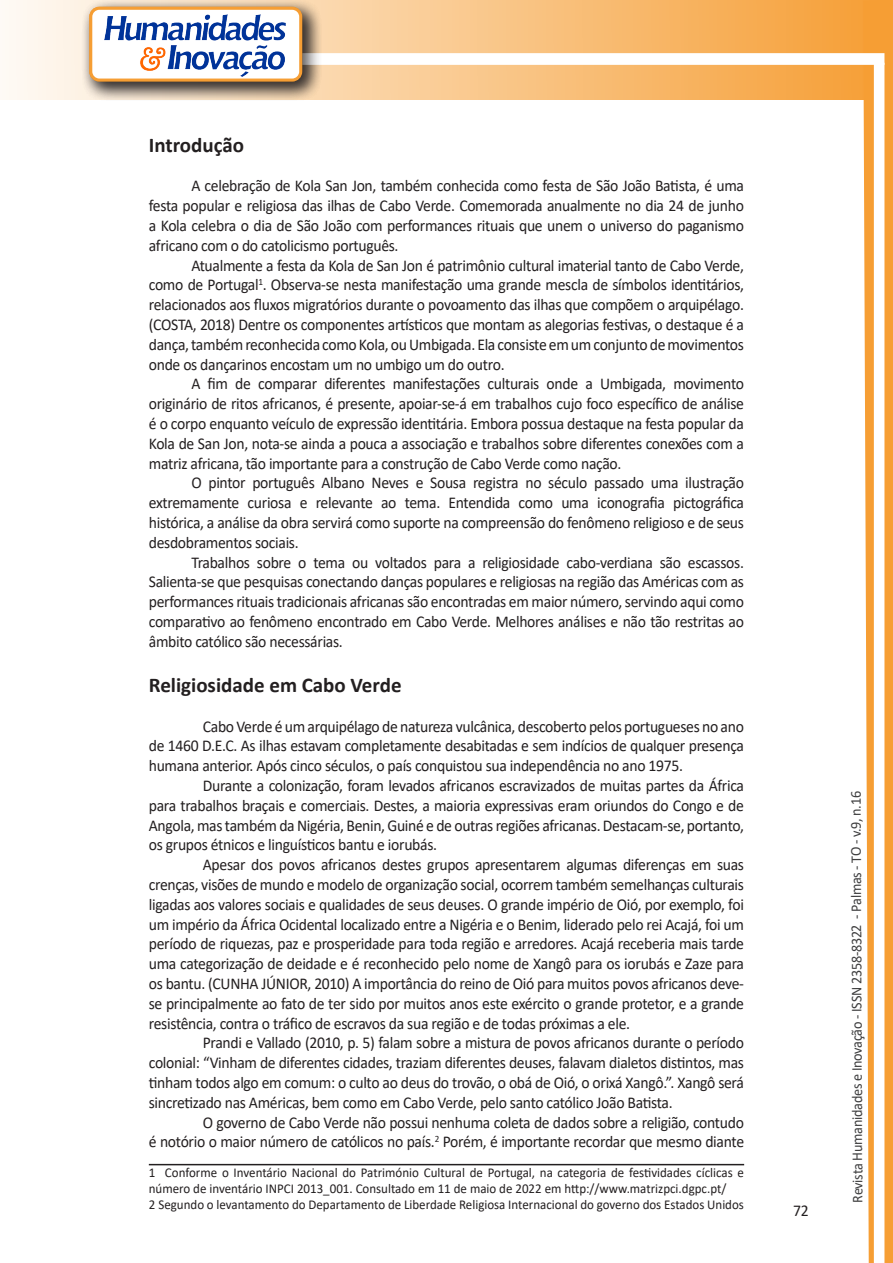
<style>
.page{position:relative;width:893px;height:1263px;background:#fff}
.page>*{position:absolute;margin:0;border:0;box-sizing:border-box;transform-origin:0 0}
.Titulo_2{font:700 21px "Calibri";color:#231f20}
.texto{font:16.5px/19.8px "Calibri";letter-spacing:-.02em;color:#231f20;text-align:justify;scale:.95 1}
.t1{font:15px "Calibri";letter-spacing:-.025em;color:#3e3e3f;scale:.95 1}
.Rodapé{font:13.5px/16.2px "Calibri";color:#231f20;scale:.96 1}
</style>
<div class="page">
<svg style="left:5px;top:0;width:858px;height:100px;background:#f9c484"></svg>
<div style="left:302px;top:53px;width:582px;height:12px;background:#fff;border:2px solid #fff"></div>
<svg style="left:863px;top:0;width:30px;height:1263px"></svg>
<div style="left:81px;top:0;width:241px;height:102px;background:#231f20;opacity:.75"></div>
<div style="left:91px;top:8px;width:210px;height:72px;background:#fff;border-radius:9px"></div>
<img style="left:104px;top:14px;width:181px;height:62px">
<div style="left:89px;top:7px;width:213px;height:75px;border:3px solid #f69e34;border-radius:9px"></div>
<hr style="left:149px;top:1164px;width:595px;height:1px;background:#231f20">
<p class="Titulo_2" style="left:149px;top:130px;width:97px">Introdução</p>
<p class="texto" style="left:149px;top:176px;width:628px;text-indent:43px">A celebração de Kola San Jon, também conhecida como festa de São João Batista, é uma festa popular e religiosa das ilhas de Cabo Verde. Comemorada anualmente no dia 24 de junho a Kola celebra o dia de São João com performances rituais que unem o universo do paganismo africano com o do catolicismo português.</p>
<p class="texto" style="left:149px;top:255px;width:628px;text-indent:43px">Atualmente a festa da Kola de San Jon é patrimônio cultural imaterial tanto de Cabo Verde, como de Portugal<sup>1</sup>. Observa-se nesta manifestação uma grande mescla de símbolos identitários, relacionados aos fluxos migratórios durante o povoamento das ilhas que compõem o arquipélago. (COSTA, 2018) Dentre os componentes artísticos que montam as alegorias festivas, o destaque é a dança, também reconhecida como Kola, ou Umbigada. Ela consiste em um conjunto de movimentos onde os dançarinos encostam um no umbigo um do outro.</p>
<p class="texto" style="left:149px;top:374px;width:628px;text-indent:43px">A fim de comparar diferentes manifestações culturais onde a Umbigada, movimento originário de ritos africanos, é presente, apoiar-se-á em trabalhos cujo foco específico de análise é o corpo enquanto veículo de expressão identitária. Embora possua destaque na festa popular da Kola de San Jon, nota-se ainda a pouca a associação e trabalhos sobre diferentes conexões com a matriz africana, tão importante para a construção de Cabo Verde como nação.</p>
<p class="texto" style="left:149px;top:473px;width:628px;text-indent:43px">O pintor português Albano Neves e Sousa registra no século passado uma ilustração extremamente curiosa e relevante ao tema. Entendida como uma iconografia pictográfica histórica, a análise da obra servirá como suporte na compreensão do fenômeno religioso e de seus desdobramentos sociais.</p>
<p class="texto" style="left:149px;top:552px;width:628px;text-indent:43px">Trabalhos sobre o tema ou voltados para a religiosidade cabo-verdiana são escassos.<br>Salienta-se que pesquisas conectando danças populares e religiosas na região das Américas com as performances rituais tradicionais africanas são encontradas em maior número, servindo aqui como comparativo ao fenômeno encontrado em Cabo Verde. Melhores análises e não tão restritas ao âmbito católico são necessárias.</p>
<p class="Titulo_2" style="left:149px;top:670px;width:254px">Religiosidade em Cabo Verde</p>
<p class="texto" style="left:149px;top:716px;width:628px;text-indent:54px">Cabo Verde é um arquipélago de natureza vulcânica, descoberto pelos portugueses no ano de 1460 D.E.C. As ilhas estavam completamente desabitadas e sem indícios de qualquer presença humana anterior. Após cinco séculos, o país conquistou sua independência no ano 1975.</p>
<p class="texto" style="left:149px;top:775px;width:628px;text-indent:54px">Durante a colonização, foram levados africanos escravizados de muitas partes da África para trabalhos braçais e comerciais. Destes, a maioria expressivas eram oriundos do Congo e de Angola, mas também da Nigéria, Benin, Guiné e de outras regiões africanas. Destacam-se, portanto, os grupos étnicos e linguísticos bantu e iorubás.</p>
<p class="texto" style="left:149px;top:854px;width:628px;text-indent:54px">Apesar dos povos africanos destes grupos apresentarem algumas diferenças em suas crenças, visões de mundo e modelo de organização social, ocorrem também semelhanças culturais ligadas aos valores sociais e qualidades de seus deuses. O grande império de Oió, por exemplo, foi um império da África Ocidental localizado entre a Nigéria e o Benim, liderado pelo rei Acajá, foi um período de riquezas, paz e prosperidade para toda região e arredores. Acajá receberia mais tarde uma categorização de deidade e é reconhecido pelo nome de Xangô para os iorubás e Zaze para os bantu. (CUNHA JÚNIOR, 2010) A importância do reino de Oió para muitos povos africanos deve&shy;se principalmente ao fato de ter sido por muitos anos este exército o grande protetor, e a grande resistência, contra o tráfico de escravos da sua região e de todas próximas a ele.</p>
<p class="texto" style="left:149px;top:1032px;width:628px;text-indent:54px">Prandi e Vallado (2010, p. 5) falam sobre a mistura de povos africanos durante o período colonial: “Vinham de diferentes cidades, traziam diferentes deuses, falavam dialetos distintos, mas tinham todos algo em comum: o culto ao deus do trovão, o obá de Oió, o orixá Xangô.”. Xangô será sincretizado nas Américas, bem como em Cabo Verde, pelo santo católico João Batista.</p>
<p class="texto" style="left:149px;top:1112px;width:628px;text-align:right">O governo de Cabo Verde não possui nenhuma coleta de dados sobre a religião, contudo<br>é notório o maior número de católicos no país.<sup>2</sup> Porém, é importante recordar que mesmo diante</p>
<p class="Rodapé" style="left:149px;top:1164px;width:621px">1 Conforme o Inventário Nacional do Património Cultural de Portugal, na categoria de festividades cíclicas e número de inventário INPCI 2013_001. Consultado em 11 de maio de 2022 em http://www.matrizpci.dgpc.pt/</p>
<p class="Rodapé" style="left:149px;top:1196px;width:621px">2 Segundo o levantamento do Departamento de Liberdade Religiosa Internacional do governo dos Estados Unidos</p>
<p class="texto" style="left:793px;top:1200px;width:18px">72</p>
<p class="t1" style="left:846px;top:1203px;width:435px;rotate:-90deg">Revista Humanidades e Inovação - ISSN 2358-8322 - Palmas - TO - v.9, n.16</p>
</div>
